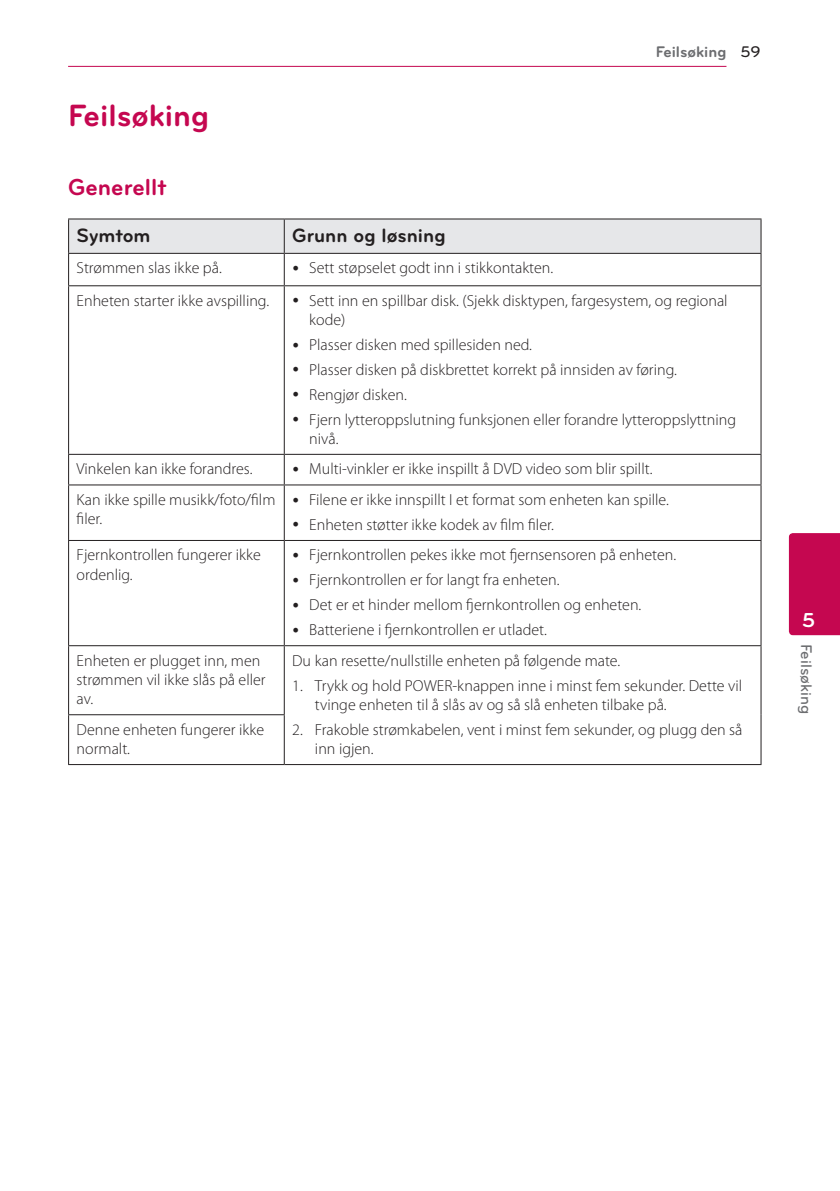
<style>
.page{position:relative;width:840px;height:1191px;background:#fff}
.page>*{position:absolute;margin:0;border:0;box-sizing:border-box;transform-origin:0 0}
.Title_1{font:700 32px "Bryant LG";color:#c50750}
.Title_2{font:700 24px "Bryant LG";color:#c50750}
.t1{font:700 21px "Bryant LG";color:#fff}
.Title_3{font:700 20px "Bryant LG";color:#231f20}
.Content_text_Bullet{font:300 16px/19.2px "Myriad Pro";color:#231f20}
.Content_text_Light{font:300 16px/19.2px "Myriad Pro";color:#231f20}
.Content_text_Num{font:300 16px/19.2px "Myriad Pro";color:#231f20}
.Chapter_Title_Top_R{font:700 16px "Bryant LG";color:#6c6d70}
.Chapter_Title_Side{font:500 16px "Bryant LG";color:#6c6d70}
.Page_No_Right{font:500 16px "Bryant LG";color:#231f20}
</style>
<div class="page">
<hr style="left:68px;top:66px;width:658px;height:1px;background:#c50750">
<div style="left:788px;top:533px;width:51px;height:102px;background:#c50750"></div>
<div style="left:69px;top:219px;width:691px;height:34px;background:#e6e7e9"></div>
<hr style="left:68px;top:218px;width:216px;height:1px;background:#231f20">
<hr style="left:68px;top:219px;width:1px;height:34px;background:#231f20">
<hr style="left:284px;top:218px;width:477px;height:1px;background:#231f20">
<hr style="left:283px;top:219px;width:1px;height:34px;background:#231f20">
<hr style="left:760px;top:219px;width:1px;height:34px;background:#231f20">
<hr style="left:68px;top:254px;width:1px;height:31px;background:#231f20">
<hr style="left:283px;top:254px;width:1px;height:31px;background:#231f20">
<hr style="left:760px;top:254px;width:1px;height:31px;background:#231f20">
<hr style="left:68px;top:286px;width:1px;height:168px;background:#231f20">
<hr style="left:283px;top:286px;width:1px;height:168px;background:#231f20">
<hr style="left:760px;top:286px;width:1px;height:168px;background:#231f20">
<svg style="left:68px;top:455px;width:1px;height:29px"></svg>
<svg style="left:283px;top:455px;width:1px;height:29px"></svg>
<svg style="left:760px;top:455px;width:1px;height:29px"></svg>
<hr style="left:68px;top:485px;width:1px;height:55px;background:#231f20">
<hr style="left:283px;top:485px;width:1px;height:55px;background:#231f20">
<hr style="left:760px;top:485px;width:1px;height:55px;background:#231f20">
<hr style="left:68px;top:541px;width:1px;height:104px;background:#231f20">
<hr style="left:283px;top:541px;width:1px;height:104px;background:#231f20">
<hr style="left:760px;top:541px;width:1px;height:104px;background:#231f20">
<hr style="left:68px;top:646px;width:1px;height:68px;background:#231f20">
<hr style="left:283px;top:646px;width:1px;height:68px;background:#231f20">
<hr style="left:760px;top:646px;width:1px;height:68px;background:#231f20">
<hr style="left:760px;top:714px;width:1px;height:50px;background:#231f20">
<hr style="left:284px;top:764px;width:477px;height:1px;background:#231f20">
<hr style="left:68px;top:715px;width:1px;height:49px;background:#231f20">
<hr style="left:283px;top:715px;width:1px;height:49px;background:#231f20">
<hr style="left:68px;top:764px;width:216px;height:1px;background:#231f20">
<hr style="left:68px;top:253px;width:216px;height:1px;background:#231f20">
<hr style="left:284px;top:253px;width:477px;height:1px;background:#231f20">
<hr style="left:68px;top:285px;width:216px;height:1px;background:#231f20">
<hr style="left:284px;top:285px;width:477px;height:1px;background:#231f20">
<hr style="left:68px;top:454px;width:216px;height:1px;background:#231f20">
<hr style="left:284px;top:454px;width:477px;height:1px;background:#231f20">
<hr style="left:68px;top:484px;width:216px;height:1px;background:#231f20">
<hr style="left:284px;top:484px;width:477px;height:1px;background:#231f20">
<hr style="left:68px;top:540px;width:216px;height:1px;background:#231f20">
<hr style="left:284px;top:540px;width:477px;height:1px;background:#231f20">
<hr style="left:68px;top:645px;width:216px;height:1px;background:#231f20">
<hr style="left:284px;top:645px;width:477px;height:1px;background:#231f20">
<hr style="left:68px;top:714px;width:216px;height:1px;background:#231f20">
<p class="Title_1" style="left:68px;top:96px;width:143px">Feilsøking</p>
<p class="Chapter_Title_Top_R" style="left:655px;top:42px;width:72px">Feilsøking</p>
<p class="Page_No_Right" style="left:740px;top:42px;width:22px">59</p>
<p class="Title_2" style="left:68px;top:172px;width:100px">Generellt</p>
<p class="Title_3" style="left:77px;top:223px;width:75px">Symtom</p>
<p class="Title_3" style="left:292px;top:223px;width:155px">Grunn og løsning</p>
<p class="Content_text_Light" style="left:77px;top:258px;width:147px">Strømmen slas ikke på.</p>
<p class="Content_text_Bullet" style="left:309px;top:258px;width:245px">Sett støpselet godt inn i stikkontakten.</p>
<p class="Content_text_Light" style="left:77px;top:291px;width:194px">Enheten starter ikke avspilling.</p>
<p class="Content_text_Bullet" style="left:309px;top:291px;width:419px">Sett inn en spillbar disk. (Sjekk disktypen, fargesystem, og regional kode)</p>
<p class="Content_text_Bullet" style="left:309px;top:335px;width:224px">Plasser disken med spillesiden ned.</p>
<p class="Content_text_Bullet" style="left:309px;top:360px;width:369px">Plasser disken på diskbrettet korrekt på innsiden av føring.</p>
<p class="Content_text_Bullet" style="left:309px;top:384px;width:99px">Rengjør disken.</p>
<p class="Content_text_Bullet" style="left:309px;top:409px;width:428px">Fjern lytteroppslutning funksjonen eller forandre lytteroppslyttning nivå.</p>
<p class="Content_text_Light" style="left:77px;top:459px;width:177px">Vinkelen kan ikke forandres.</p>
<p class="Content_text_Bullet" style="left:309px;top:459px;width:344px">Multi-vinkler er ikke inspillt å DVD video som blir spillt.</p>
<p class="Content_text_Light" style="left:77px;top:490px;width:200px">Kan ikke spille musikk/foto/film filer.</p>
<p class="Content_text_Bullet" style="left:309px;top:490px;width:361px">Filene er ikke innspillt I et format som enheten kan spille.</p>
<p class="Content_text_Bullet" style="left:309px;top:515px;width:246px">Enheten støtter ikke kodek av film filer.</p>
<p class="Content_text_Light" style="left:77px;top:545px;width:186px">Fjernkontrollen fungerer ikke ordenlig.</p>
<p class="Content_text_Bullet" style="left:309px;top:545px;width:368px">Fjernkontrollen pekes ikke mot fjernsensoren på enheten.</p>
<p class="Content_text_Bullet" style="left:309px;top:570px;width:252px">Fjernkontrollen er for langt fra enheten.</p>
<p class="Content_text_Bullet" style="left:309px;top:595px;width:333px">Det er et hinder mellom fjernkontrollen og enheten.</p>
<p class="Content_text_Bullet" style="left:309px;top:620px;width:239px">Batteriene i fjernkontrollen er utladet.</p>
<p class="Content_text_Light" style="left:77px;top:650px;width:190px">Enheten er plugget inn, men strømmen vil ikke slås på eller av.</p>
<p class="Content_text_Num" style="left:292px;top:650px;width:329px">Du kan resette/nullstille enheten på følgende mate.</p>
<p class="Content_text_Num" style="left:315px;top:675px;width:428px;text-indent:-23px">1. Trykk og hold POWER-knappen inne i minst fem sekunder. Dette vil tvinge enheten til å slås av og så slå enheten tilbake på.</p>
<p class="Content_text_Num" style="left:315px;top:719px;width:429px;text-indent:-23px">2. Frakoble strømkabelen, vent i minst fem sekunder, og plugg den så inn igjen.</p>
<p class="Content_text_Light" style="left:77px;top:719px;width:189px">Denne enheten fungerer ikke normalt.</p>
<p class="t1" style="left:801px;top:606px;width:15px">5</p>
<p class="Chapter_Title_Side" style="left:815px;top:643px;width:72px;rotate:90deg">Feilsøking</p>
</div>
